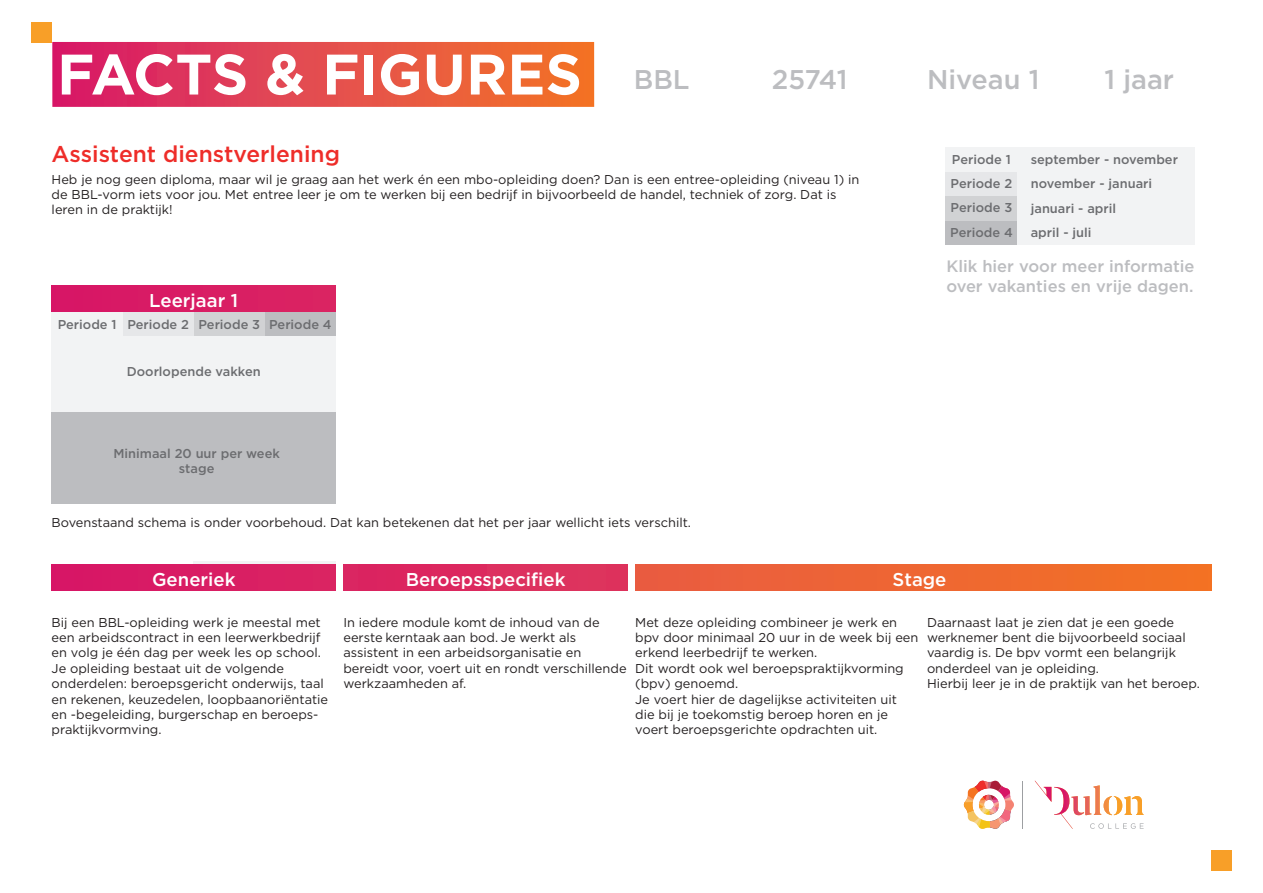
<style>
.page{position:relative;width:1263px;height:893px;background:#fff}
.page>*{position:absolute;margin:0;border:0;box-sizing:border-box;transform-origin:0 0}
.t1{font:700 57px "Gotham";letter-spacing:-.005em;color:#fff}
.t2{font:500 27.15px "Gotham";color:#bcbdc0}
.t3{font:500 22.8px "Gotham";color:#ee2d29}
.t4{font:500 18.6px "Gotham";color:#fff}
.t5{font:500 16.5px/19.8px "Gotham";color:#bcbdc0}
.t6{font:12.9px/15.5px "Gotham";color:#231f20}
.t7{font:500 12.9px/24.5px "Gotham";color:#6c6d70;text-align:center}
</style>
<div class="page">
<div style="left:265px;top:311px;width:71px;height:25px;background:#bcbdc0"></div>
<div style="left:194px;top:311px;width:71px;height:25px;background:#d1d2d4"></div>
<div style="left:123px;top:311px;width:71px;height:25px;background:#e6e7e9"></div>
<div style="left:52px;top:311px;width:71px;height:25px;background:#f2f3f4"></div>
<div style="left:52px;top:286px;width:284px;height:25px;background:#d91c64"></div>
<div style="left:52px;top:336px;width:284px;height:21px;background:#f2f3f4"></div>
<div style="left:52px;top:357px;width:284px;height:21px;background:#f2f3f4"></div>
<div style="left:52px;top:378px;width:142px;height:21px;background:#f2f3f4"></div>
<div style="left:52px;top:399px;width:142px;height:21px;background:#f2f3f4"></div>
<div style="left:194px;top:378px;width:142px;height:21px;background:#f2f3f4"></div>
<div style="left:194px;top:399px;width:142px;height:21px;background:#f2f3f4"></div>
<div style="left:194px;top:561px;width:142px;height:21px;background:linear-gradient(to right,#f2f3f4,#f2f3f4)"></div>
<div style="left:52px;top:565px;width:284px;height:25px;background:#d91c64"></div>
<div style="left:343px;top:565px;width:285px;height:25px;background:#dc295f"></div>
<div style="left:635px;top:565px;width:576px;height:25px;background:linear-gradient(to right,#e95b41,#f37223)"></div>
<div style="left:31px;top:22px;width:21px;height:20px;background:#f89f28"></div>
<div style="left:1211px;top:850px;width:20px;height:21px;background:#f89f28"></div>
<svg style="left:963px;top:780px;width:51px;height:49px"></svg>
<hr style="left:1023px;top:781px;width:1px;height:48px;background:#9d9fa2">
<svg style="left:1035px;top:781px;width:108px;height:48px"></svg>
<div style="left:52px;top:412px;width:284px;height:92px;background:#bcbdc0"></div>
<svg style="left:52px;top:42px;width:542px;height:65px;background:#e44a4b"></svg>
<div style="left:946px;top:220px;width:71px;height:25px;background:#bcbdc0"></div>
<div style="left:946px;top:196px;width:71px;height:24px;background:#d1d2d4"></div>
<div style="left:946px;top:172px;width:71px;height:24px;background:#e6e7e9"></div>
<div style="left:946px;top:147px;width:71px;height:25px;background:#f2f3f4"></div>
<div style="left:1017px;top:147px;width:177px;height:25px;background:#f2f3f4"></div>
<div style="left:1017px;top:172px;width:177px;height:24px;background:#f2f3f4"></div>
<div style="left:1017px;top:196px;width:177px;height:24px;background:#f2f3f4"></div>
<div style="left:1017px;top:220px;width:177px;height:25px;background:#f2f3f4"></div>
<h1 class="t1" style="left:57px;top:37px;width:526px">FACTS &amp; FIGURES</h1>
<h3 class="t3" style="left:52px;top:139px;width:290px">Assistent dienstverlening</h3>
<h2 class="t2" style="left:634px;top:61px;width:57px">BBL</h2>
<h2 class="t2" style="left:772px;top:61px;width:77px">25741</h2>
<p class="t6" style="left:52px;top:171px;width:809px">Heb je nog geen diploma, maar wil je graag aan het werk én een mbo-opleiding doen? Dan is een entree-opleiding (niveau 1) in de BBL-vorm iets voor jou. Met entree leer je om te werken bij een bedrijf in bijvoorbeeld de handel, techniek of zorg. Dat is leren in de praktijk!</p>
<h3 class="t4" style="left:149px;top:288px;width:90px">Leerjaar 1</h3>
<p class="t7" style="left:58px;top:312px;width:60px">Periode 1</p>
<p class="t7" style="left:127px;top:312px;width:206px">Periode 2 Periode 3 Periode 4</p>
<p class="t7" style="left:127px;top:359px;width:135px">Doorlopende vakken</p>
<p class="t7" style="left:113px;top:445px;width:168px;line-height:15.5px">Minimaal 20 uur per week stage</p>
<p class="t6" style="left:52px;top:514px;width:641px">Bovenstaand schema is onder voorbehoud. Dat kan betekenen dat het per jaar wellicht iets verschilt.</p>
<h2 class="t2" style="left:927px;top:61px;width:114px">Niveau 1</h2>
<h2 class="t2" style="left:1104px;top:61px;width:71px">1 jaar</h2>
<p class="t7" style="left:952px;top:147px;width:60px">Periode 1</p>
<p class="t7" style="left:1031px;top:147px;width:149px;text-align:left">september - november november - januari januari - april<br>april - juli</p>
<p class="t7" style="left:950px;top:171px;width:64px;text-align:justify">Periode 2<br>Periode 3<br>Periode 4</p>
<p class="t5" style="left:946px;top:256px;width:250px">Klik hier voor meer informatie over vakanties en vrije dagen.</p>
<h3 class="t4" style="left:152px;top:567px;width:85px">Generiek</h3>
<h3 class="t4" style="left:406px;top:567px;width:161px">Beroepsspecifiek</h3>
<h3 class="t4" style="left:893px;top:567px;width:55px">Stage</h3>
<p class="t6" style="left:52px;top:614px;width:278px">Bij een BBL-opleiding werk je meestal met een arbeidscontract in een leerwerkbedrijf en volg je één dag per week les op school.<br>Je opleiding bestaat uit de volgende onderdelen: beroepsgericht onderwijs, taal en rekenen, keuzedelen, loopbaanoriëntatie en -begeleiding, burgerschap en beroeps&shy;praktijkvormving.</p>
<p class="t6" style="left:343px;top:614px;width:285px">In iedere module komt de inhoud van de eerste kerntaak aan bod. Je werkt als assistent in een arbeidsorganisatie en bereidt voor, voert uit en rondt verschillende werkzaamheden af.</p>
<p class="t6" style="left:635px;top:614px;width:285px">Met deze opleiding combineer je werk en bpv door minimaal 20 uur in de week bij een erkend leerbedrijf te werken.<br>Dit wordt ook wel beroepspraktijkvorming (bpv) genoemd.<br>Je voert hier de dagelijkse activiteiten uit die bij je toekomstig beroep horen en je voert beroepsgerichte opdrachten uit.</p>
<p class="t6" style="left:927px;top:614px;width:274px">Daarnaast laat je zien dat je een goede werknemer bent die bijvoorbeeld sociaal vaardig is. De bpv vormt een belangrijk onderdeel van je opleiding.<br>Hierbij leer je in de praktijk van het beroep.</p>
</div>
